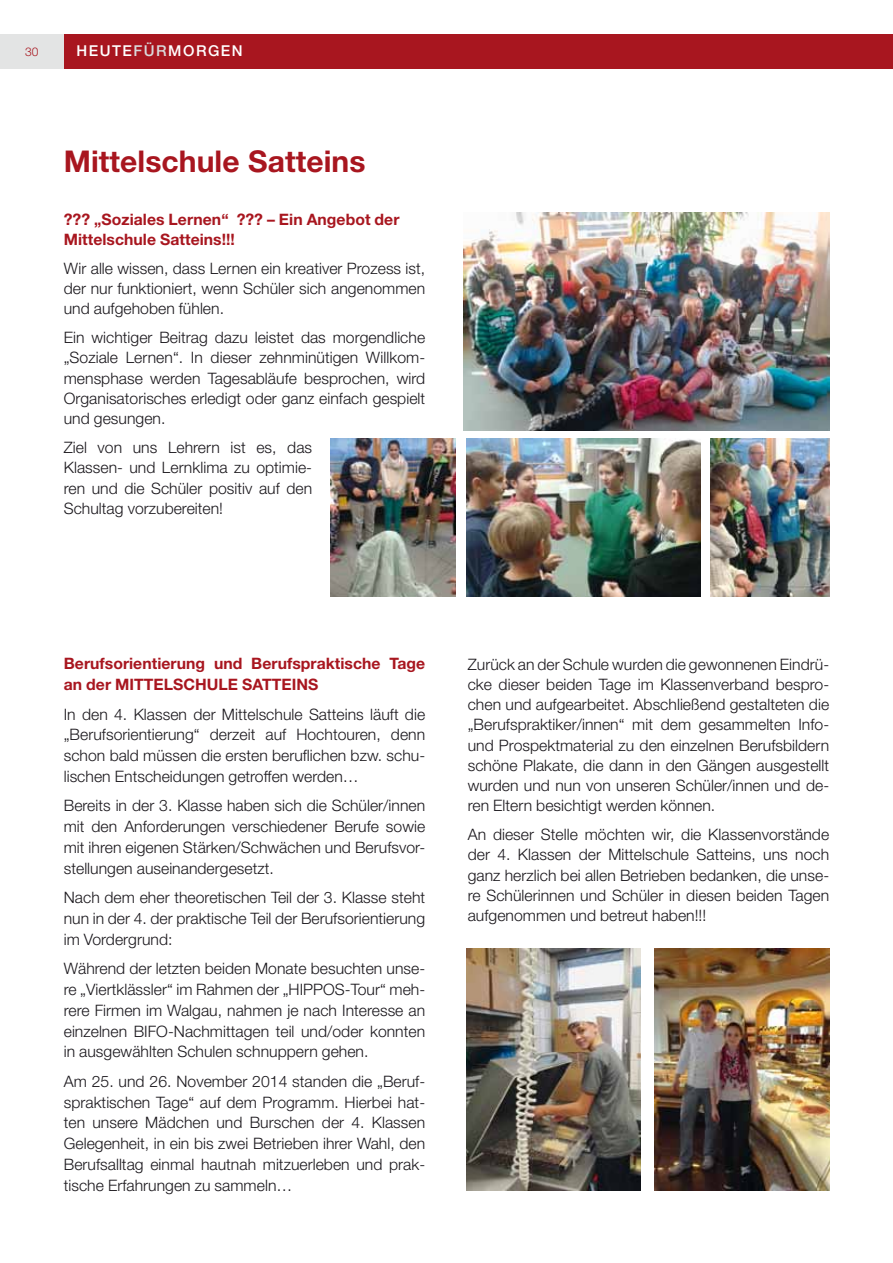
<style>
.page{position:relative;width:893px;height:1263px;background:#fff}
.page>*{position:absolute;margin:0;border:0;box-sizing:border-box;transform-origin:0 0}
.t1{font:700 30px "Helvetica Neue LT";letter-spacing:.005em;color:#a8161f}
.t2{font:300 15.75px/20.2px "Helvetica Neue LT";letter-spacing:.005em;color:#1a171c;text-align:justify}
.t3{font:700 15.75px/20.2px "Helvetica Neue LT";letter-spacing:.005em;color:#a8161f}
.t4{font:500 15px "Helvetica Neue LT";letter-spacing:.1em;color:#fff}
.t5{font:300 12px "Helvetica Neue LT";color:#a8161f}
.s1{color:#d9dadb}
</style>
<div class="page">
<div style="left:64px;top:34px;width:829px;height:34px;background:#a8161f"></div>
<div style="left:0;top:34px;width:64px;height:34px;background:#e3e4e4"></div>
<img style="left:463px;top:213px;width:366px;height:217px">
<img style="left:711px;top:439px;width:118px;height:158px">
<img style="left:330px;top:439px;width:126px;height:158px">
<img style="left:466px;top:439px;width:234px;height:158px">
<img style="left:466px;top:949px;width:175px;height:242px">
<img style="left:655px;top:949px;width:174px;height:241px">
<p class="t5" style="left:25px;top:45px;width:15px">30</p>
<p class="t4" style="left:77px;top:42px;width:168px">HEUTE<span class="s1">FÜR</span>MORGEN</p>
<h1 class="t1" style="left:64px;top:143px;width:303px">Mittelschule Satteins</h1>
<p class="t3" style="left:64px;top:209px;width:337px">??? „Soziales Lernen“ ??? – Ein Angebot der<br>Mittelschule Satteins!!!</p>
<p class="t2" style="left:64px;top:258px;width:363px">Wir alle wissen, dass Lernen ein kreativer Prozess ist, der nur funktioniert, wenn Schüler sich angenommen und aufgehoben fühlen.</p>
<p class="t2" style="left:64px;top:327px;width:363px">Ein wichtiger Beitrag dazu leistet das morgendliche „Soziale Lernen“. In dieser zehnminütigen Willkom&shy;mensphase werden Tagesabläufe besprochen, wird Organisatorisches erledigt oder ganz einfach gespielt und gesungen.</p>
<p class="t2" style="left:64px;top:437px;width:250px">Ziel von uns Lehrern ist es, das Klassen- und Lernklima zu optimie&shy;ren und die Schüler positiv auf den Schultag vorzubereiten!</p>
<p class="t3" style="left:64px;top:653px;width:363px;line-height:20.9px">Berufsorientierung und Berufspraktische Tage an der MITTELSCHULE SATTEINS</p>
<p class="t2" style="left:64px;top:703px;width:363px;line-height:20.9px">In den 4. Klassen der Mittelschule Satteins läuft die „Berufsorientierung“ derzeit auf Hochtouren, denn schon bald müssen die ersten beruflichen bzw. schu&shy;lischen Entscheidungen getroffen werden…</p>
<p class="t2" style="left:64px;top:795px;width:363px;line-height:20.9px">Bereits in der 3. Klasse haben sich die Schüler/innen mit den Anforderungen verschiedener Berufe sowie mit ihren eigenen Stärken/Schwächen und Berufsvor&shy;stellungen auseinandergesetzt.</p>
<p class="t2" style="left:64px;top:887px;width:363px;line-height:20.9px">Nach dem eher theoretischen Teil der 3. Klasse steht nun in der 4. der praktische Teil der Berufsorientierung im Vordergrund:</p>
<p class="t2" style="left:64px;top:958px;width:363px;line-height:20.9px">Während der letzten beiden Monate besuchten unse&shy;re „Viertklässler“ im Rahmen der „HIPPOS-Tour“ meh&shy;rere Firmen im Walgau, nahmen je nach Interesse an einzelnen BIFO-Nachmittagen teil und/oder konnten in ausgewählten Schulen schnuppern gehen.</p>
<p class="t2" style="left:64px;top:1070px;width:363px;line-height:20.9px">Am 25. und 26. November 2014 standen die „Beruf&shy;spraktischen Tage“ auf dem Programm. Hierbei hat&shy;ten unsere Mädchen und Burschen der 4. Klassen Gelegenheit, in ein bis zwei Betrieben ihrer Wahl, den Berufsalltag einmal hautnah mitzuerleben und prak&shy;tische Erfahrungen zu sammeln…</p>
<p class="t2" style="left:468px;top:653px;width:363px">Zurück an der Schule wurden die gewonnenen Eindrü&shy;cke dieser beiden Tage im Klassenverband bespro&shy;chen und aufgearbeitet. Abschließend gestalteten die „Berufspraktiker/innen“ mit dem gesammelten Info&shy;und Prospektmaterial zu den einzelnen Berufsbildern schöne Plakate, die dann in den Gängen ausgestellt wurden und nun von unseren Schüler/innen und de&shy;ren Eltern besichtigt werden können.</p>
<p class="t2" style="left:468px;top:824px;width:363px">An dieser Stelle möchten wir, die Klassenvorstände der 4. Klassen der Mittelschule Satteins, uns noch ganz herzlich bei allen Betrieben bedanken, die unse&shy;re Schülerinnen und Schüler in diesen beiden Tagen aufgenommen und betreut haben!!!</p>
</div>
